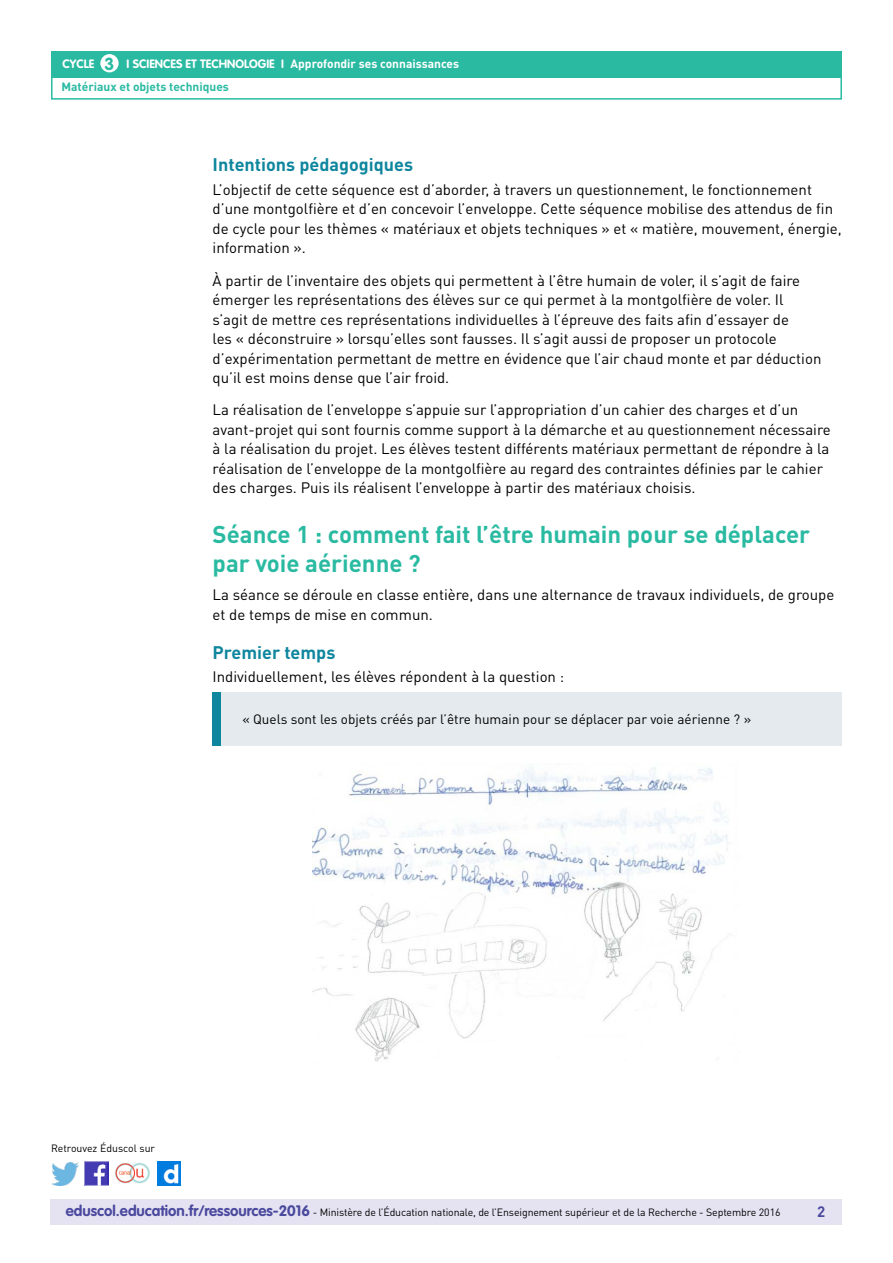
<style>
.page{position:relative;width:893px;height:1263px;background:#fff}
.page>*{position:absolute;margin:0;border:0;box-sizing:border-box;transform-origin:0 0}
.t1{font:700 24px/28.8px "DIN Pro";color:#2abaa2}
.t2{font:700 18px "DIN Pro";color:#0e869e}
.t3{font:700 17.25px "VAG Rounded Std";color:#2abaa2}
.t4{font:15px/19.5px "DIN Pro";color:#000}
.t5{font:700 15px "DIN Pro";color:#4b499e}
.t6{font:13.5px "DIN Pro";color:#000}
.t7{font:700 12px/23.1px "DIN Pro";color:#fff}
.t8{font:700 12px "VAG Rounded Std";color:#fff}
.t9{font:10.5px "DIN Pro";letter-spacing:-.01em;color:#000}
.s1{font-family:"VAG Rounded Std"}
.s2{color:#2abaa2}
.s3{font-family:"VAG Rounded Std";font-weight:700;font-size:15px;color:#4b499e}
</style>
<div class="page">
<div style="left:50px;top:1199px;width:791px;height:26px;background:#e5e3f2"></div>
<div style="left:51px;top:51px;width:791px;height:27px;background:#2abaa2"></div>
<div style="left:100px;top:54px;width:19px;height:18px;background:#fff;border-radius:50%"></div>
<div style="left:51px;top:75px;width:791px;height:25px;border:2px solid #2abaa2"></div>
<img style="left:85px;top:1162px;width:23px;height:23px">
<img style="left:51px;top:1163px;width:28px;height:22px">
<img style="left:158px;top:1162px;width:22px;height:23px">
<img style="left:115px;top:1162px;width:35px;height:22px">
<div style="left:213px;top:692px;width:629px;height:53px;background:#e4eaee"></div>
<div style="left:213px;top:692px;width:8px;height:53px;background:#0e869e"></div>
<img style="left:312px;top:767px;width:417px;height:295px">
<p class="t3" style="left:105px;top:53px;width:11px">3</p>
<p class="t7" style="left:61px;top:52px;width:399px;text-indent:124px"><span class="s1">et technologie I</span> Approfondir ses connaissances<br><span class="s2">Matériaux et objets techniques</span></p>
<p class="t8" style="left:63px;top:57px;width:33px">CYCLE</p>
<p class="t8" style="left:127px;top:57px;width:44px">I Sciences</p>
<p class="t2" style="left:213px;top:153px;width:202px">I ntentions pédagogiques</p>
<p class="t4" style="left:213px;top:179px;width:631px">L’objectif de cette séquence est d’aborder, à travers un questionnement, le fonctionnement d’une montgolfière et d’en concevoir l’enveloppe. Cette séquence mobilise des attendus de fin de cycle pour les thèmes « matériaux et objets techniques » et « matière, mouvement, énergie, information ».</p>
<p class="t4" style="left:213px;top:270px;width:610px">À partir de l’inventaire des objets qui permettent à l’être humain de voler, il s’agit de faire émerger les représentations des élèves sur ce qui permet à la montgolfière de voler. Il s’agit de mettre ces représentations individuelles à l’épreuve des faits afin d’essayer de<br>les « déconstruire » lorsqu’elles sont fausses. Il s’agit aussi de proposer un protocole d’expérimentation permettant de mettre en évidence que l’air chaud monte et par déduction qu’il est moins dense que l’air froid.</p>
<p class="t4" style="left:213px;top:400px;width:620px">La réalisation de l’enveloppe s’appuie sur l’appropriation d’un cahier des charges et d’un avant-projet qui sont fournis comme support à la démarche et au questionnement nécessaire à la réalisation du projet. Les élèves testent différents matériaux permettant de répondre à la réalisation de l’enveloppe de la montgolfière au regard des contraintes définies par le cahier des charges. Puis ils réalisent l’enveloppe à partir des matériaux choisis.</p>
<h1 class="t1" style="left:213px;top:519px;width:599px">Séance 1 : comment fait l’être humain pour se déplacer par voie aérienne ?</h1>
<p class="t4" style="left:213px;top:585px;width:623px">La séance se déroule en classe entière, dans une alternance de travaux individuels, de groupe et de temps de mise en commun.</p>
<p class="t2" style="left:213px;top:640px;width:124px">Premier temps</p>
<p class="t4" style="left:213px;top:667px;width:353px">Individuellement, les élèves répondent à la question :</p>
<p class="t6" style="left:242px;top:710px;width:510px">« Quels sont les objets créés par l’être humain pour se déplacer par voie aérienne ? »</p>
<p class="t9" style="left:51px;top:1141px;width:106px">Retrouvez Éduscol sur</p>
<p class="t9" style="left:66px;top:1205px;width:716px"><span class="s3">eduscol.education.fr/ressources-2016</span> - Ministère de l’Éducation nationale, de l’Enseignement supérieur et de la Recherche - Septembre 2016</p>
<p class="t5" style="left:817px;top:1201px;width:10px">2</p>
</div>
